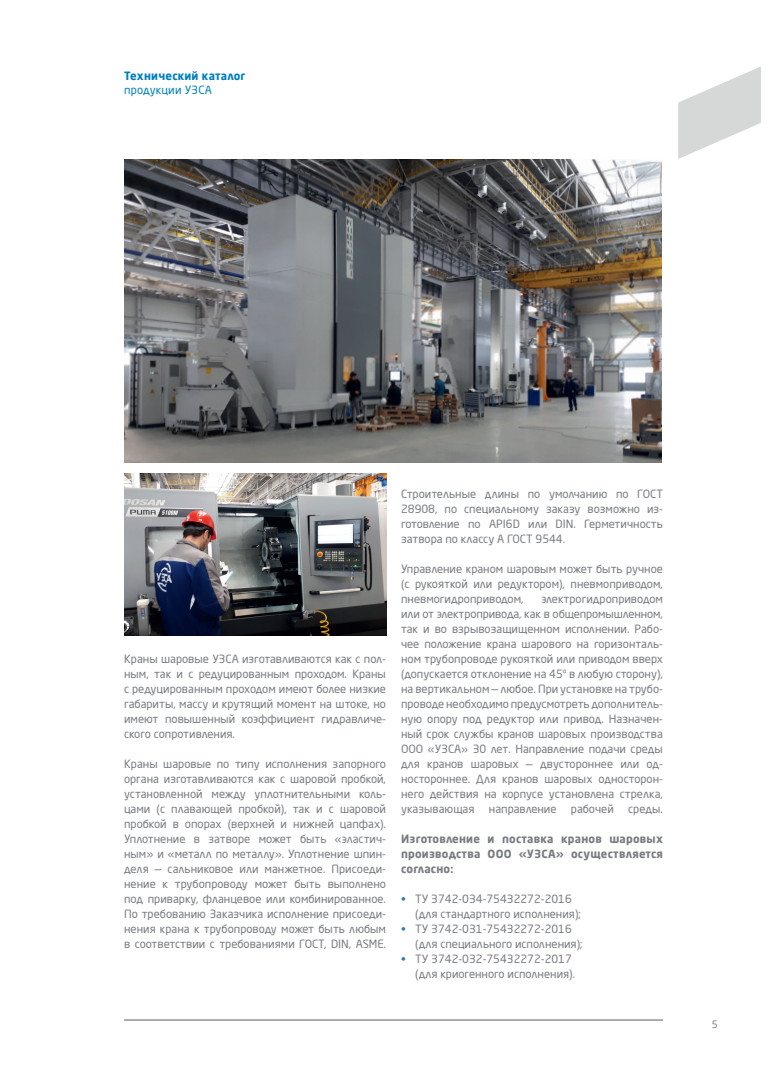
<style>
.page{position:relative;width:780px;height:1088px;background:#fff}
.page>*{position:absolute;margin:0;border:0;box-sizing:border-box;transform-origin:0 0}
.t1{font:11.25px/15px "Neo Sans Pro";color:#787c82;text-align:justify}
.t2{font:700 11.25px/15px "Neo Sans Pro";letter-spacing:.02em;color:#787c82;text-align:justify}
.t3{font:700 11.25px "Neo Sans Pro";letter-spacing:.02em;color:#0080be}
.t4{font:11.25px "Neo Sans Pro";letter-spacing:.02em;color:#0080be}
.t5{font:10px "Neo Sans Pro";color:#787c82}
.s1{color:#2b79be}
</style>
<div class="page">
<hr style="left:124px;top:1019px;width:539px;height:1px;background:#787c82">
<svg style="left:678px;top:66px;width:83px;height:93px"></svg>
<img style="left:124px;top:159px;width:537px;height:303px">
<img style="left:124px;top:474px;width:262px;height:161px">
<p class="t3" style="left:124px;top:69px;width:123px">Технический каталог</p>
<p class="t4" style="left:124px;top:83px;width:89px">продукции УЗСА</p>
<p class="t1" style="left:124px;top:651px;width:263px">Краны шаровые УЗСА изготавливаются как с пол&shy;ным, так и с редуцированным проходом. Краны с редуцированным проходом имеют более низкие габариты, массу и крутящий момент на штоке, но имеют повышенный коэффициент гидравличе&shy;ского сопротивления.</p>
<p class="t1" style="left:124px;top:756px;width:263px">Краны шаровые по типу исполнения запорного органа изготавливаются как с шаровой пробкой, установленной между уплотнительными коль&shy;цами (с плавающей пробкой), так и с шаровой пробкой в опорах (верхней и нижней цапфах).<br>Уплотнение в затворе может быть «эластич&shy;ным» и «металл по металлу». Уплотнение шпин&shy;деля — сальниковое или манжетное. Присоеди&shy;нение к трубопроводу может быть выполнено под приварку, фланцевое или комбинированное.<br>По требованию Заказчика исполнение присоеди&shy;нения крана к трубопроводу может быть любым в соответствии с требованиями ГОСТ, DIN, ASМЕ.</p>
<p class="t1" style="left:401px;top:486px;width:263px">Строительные длины по умолчанию по ГОСТ 28908, по специальному заказу возможно из&shy;готовление по API6D или DIN. Герметичность затвора по классу А ГОСТ 9544.</p>
<p class="t1" style="left:401px;top:561px;width:263px">Управление краном шаровым может быть ручное (с рукояткой или редуктором), пневмоприводом, пневмогидроприводом,</p>
<p class="t1" style="left:401px;top:591px;width:263px;text-indent:140px">электрогидроприводом или от электропривода, как в общепромышленном, так и во взрывозащищенном исполнении. Рабо&shy;чее положение крана шарового на горизонталь&shy;ном трубопроводе рукояткой или приводом вверх (допускается отклонение на 45º в любую сторону), на вертикальном — любое. При установке на трубо&shy;проводе необходимо предусмотреть дополнитель&shy;ную опору под редуктор или привод. Назначен&shy;ный срок службы кранов шаровых производства ООО «УЗСА» 30 лет. Направление подачи среды для кранов шаровых — двустороннее или од&shy;ностороннее. Для кранов шаровых односторон&shy;него действия на корпусе установлена стрелка, указывающая</p>
<p class="t1" style="left:489px;top:801px;width:69px">направление</p>
<p class="t1" style="left:571px;top:801px;width:44px">рабочей</p>
<p class="t1" style="left:628px;top:801px;width:36px">среды.</p>
<p class="t2" style="left:401px;top:831px;width:263px">Изготовление и поставка кранов шаровых производства ООО «УЗСА» осуществляется согласно:</p>
<p class="t1" style="left:415px;top:891px;width:167px;text-indent:-14px"><span class="s1">•</span> ТУ 3742-034-75432272-2016 (для стандартного исполнения);</p>
<p class="t1" style="left:415px;top:921px;width:169px;text-indent:-14px"><span class="s1">•</span> ТУ 3742-031-75432272-2016 (для специального исполнения);</p>
<p class="t1" style="left:401px;top:951px;width:175px;text-align:right"><span class="s1">•</span> ТУ 3742-032-75432272-2017 (для криогенного исполнения).</p>
<p class="t5" style="left:711px;top:1018px;width:8px">5</p>
</div>
